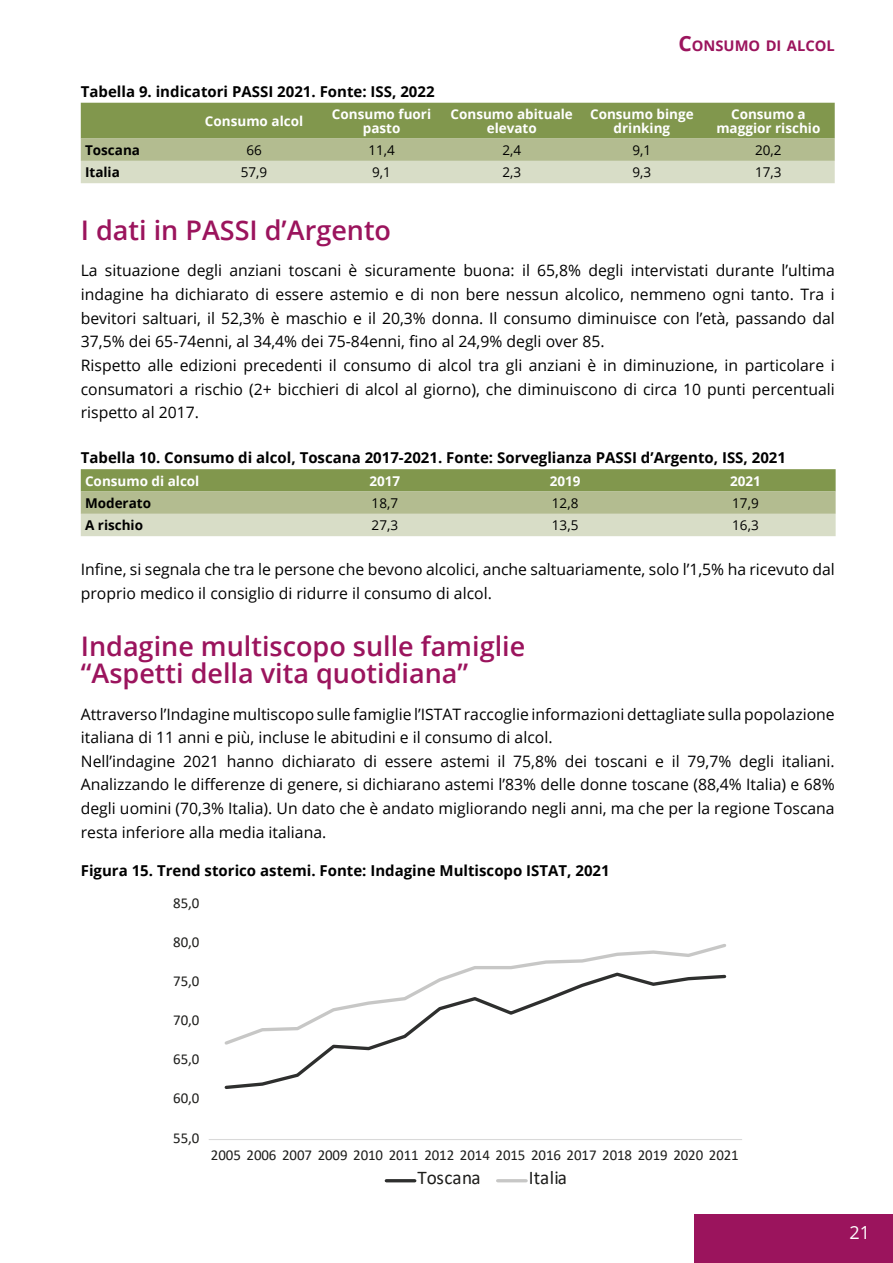
<style>
.page{position:relative;width:893px;height:1263px;background:#fff}
.page>*{position:absolute;margin:0;border:0;box-sizing:border-box;transform-origin:0 0}
.titolo_paragrafo{font:600 27px "Open Sans";color:#9b145d}
.t1{font:19.35px "Calibri";color:#1d1d1b}
.t2{font:18px "Open Sans";color:#fff}
.testo{font:15.75px/23.7px "Open Sans";color:#000;text-align:justify}
.t3{font:15.15px "Calibri";letter-spacing:-.005em;color:#1d1d1b}
.titolo_tab_fig{font:700 15px "Open Sans";color:#000}
.t4{font:700 14.7px "Open Sans";color:#9b145d}
.intestazione_tabella{font:700 13.5px/13.5px "Open Sans";color:#fff;text-align:center}
.corpo_tabella{font:13.5px "Open Sans";color:#000}
.corpo_tabella-2{font:700 13.5px "Open Sans";color:#000}
.s1{font-size:21px}
</style>
<div class="page">
<div style="left:694px;top:1214px;width:199px;height:49px;background:#9b145d"></div>
<svg style="left:81px;top:103px;width:754px;height:80px;background:#a7b582"></svg>
<svg style="left:81px;top:469px;width:755px;height:67px;background:#afbb8d"></svg>
<hr style="left:209px;top:1139px;width:533px;height:1px;background:#d9d9d9">
<svg style="left:224px;top:1047px;width:154px;height:42px"></svg>
<svg style="left:224px;top:944px;width:503px;height:103px"></svg>
<hr style="left:386px;top:1179px;width:29px;height:3px;background:#2e2f2e">
<hr style="left:498px;top:1179px;width:28px;height:3px;background:#c7c7c6">
<p class="t4" style="left:678px;top:35px;width:158px"><span class="s1">C</span>ONSUMO DI ALCOL</p>
<p class="titolo_tab_fig" style="left:81px;top:80px;width:355px">Tabella 9. indicatori PASSI 2021. Fonte: ISS, 2022</p>
<p class="intestazione_tabella" style="left:205px;top:114px;width:100px">Consumo alcol</p>
<p class="intestazione_tabella" style="left:332px;top:107px;width:101px">Consumo fuori pasto</p>
<p class="intestazione_tabella" style="left:451px;top:107px;width:124px">Consumo abituale elevato</p>
<p class="intestazione_tabella" style="left:590px;top:107px;width:105px">Consumo binge drinking</p>
<p class="intestazione_tabella" style="left:716px;top:107px;width:106px">Consumo a maggior rischio</p>
<p class="corpo_tabella-2" style="left:85px;top:140px;width:56px">Toscana</p>
<p class="corpo_tabella" style="left:246px;top:141px;width:17px">66</p>
<p class="corpo_tabella" style="left:368px;top:141px;width:28px">11,4</p>
<p class="corpo_tabella" style="left:502px;top:141px;width:20px">2,4</p>
<p class="corpo_tabella" style="left:632px;top:141px;width:20px">9,1</p>
<p class="corpo_tabella" style="left:755px;top:141px;width:28px">20,2</p>
<p class="corpo_tabella-2" style="left:85px;top:163px;width:36px">Italia</p>
<p class="corpo_tabella" style="left:241px;top:163px;width:28px">57,9</p>
<p class="corpo_tabella" style="left:372px;top:163px;width:20px">9,1</p>
<p class="corpo_tabella" style="left:502px;top:163px;width:20px">2,3</p>
<p class="corpo_tabella" style="left:632px;top:163px;width:20px">9,3</p>
<p class="corpo_tabella" style="left:755px;top:163px;width:28px">17,3</p>
<p class="titolo_paragrafo" style="left:81px;top:212px;width:312px">I dati in PASSI d’Argento</p>
<p class="testo" style="left:81px;top:258px;width:755px">La situazione degli anziani toscani è sicuramente buona: il 65,8% degli intervistati durante l’ultima indagine ha dichiarato di essere astemio e di non bere nessun alcolico, nemmeno ogni tanto. Tra i bevitori saltuari, il 52,3% è maschio e il 20,3% donna. Il consumo diminuisce con l’età, passando dal 37,5% dei 65-74enni, al 34,4% dei 75-84enni, fino al 24,9% degli over 85.</p>
<p class="testo" style="left:81px;top:353px;width:755px">Rispetto alle edizioni precedenti il consumo di alcol tra gli anziani è in diminuzione, in particolare i consumatori a rischio (2+ bicchieri di alcol al giorno), che diminuiscono di circa 10 punti percentuali rispetto al 2017.</p>
<p class="titolo_tab_fig" style="left:81px;top:447px;width:707px">Tabella 10. Consumo di alcol, Toscana 2017-2021. Fonte: Sorveglianza PASSI d’Argento, ISS, 2021</p>
<p class="intestazione_tabella" style="left:85px;top:473px;width:116px">Consumo di alcol</p>
<p class="intestazione_tabella" style="left:369px;top:473px;width:32px">2017</p>
<p class="intestazione_tabella" style="left:550px;top:473px;width:32px">2019</p>
<p class="intestazione_tabella" style="left:730px;top:473px;width:32px">2021</p>
<p class="corpo_tabella-2" style="left:85px;top:493px;width:68px">Moderato</p>
<p class="corpo_tabella" style="left:372px;top:494px;width:28px">18,7</p>
<p class="corpo_tabella" style="left:552px;top:494px;width:28px">12,8</p>
<p class="corpo_tabella" style="left:732px;top:494px;width:28px">17,9</p>
<p class="corpo_tabella-2" style="left:85px;top:516px;width:60px">A rischio</p>
<p class="corpo_tabella" style="left:372px;top:516px;width:28px">27,3</p>
<p class="corpo_tabella" style="left:552px;top:516px;width:28px">13,5</p>
<p class="corpo_tabella" style="left:732px;top:516px;width:28px">16,3</p>
<p class="testo" style="left:81px;top:557px;width:755px">Infine, si segnala che tra le persone che bevono alcolici, anche saltuariamente, solo l’1,5% ha ricevuto dal proprio medico il consiglio di ridurre il consumo di alcol.</p>
<p class="titolo_paragrafo" style="left:81px;top:628px;width:446px">Indagine multiscopo sulle famiglie</p>
<p class="titolo_paragrafo" style="left:81px;top:655px;width:389px">“Aspetti della vita quotidiana”</p>
<p class="testo" style="left:81px;top:702px;width:755px">Attraverso l’Indagine multiscopo sulle famiglie l’ISTAT raccoglie informazioni dettagliate sulla popolazione italiana di 11 anni e più, incluse le abitudini e il consumo di alcol.</p>
<p class="testo" style="left:81px;top:749px;width:755px">Nell’indagine 2021 hanno dichiarato di essere astemi il 75,8% dei toscani e il 79,7% degli italiani.<br>Analizzando le differenze di genere, si dichiarano astemi l’83% delle donne toscane (88,4% Italia) e 68% degli uomini (70,3% Italia). Un dato che è andato migliorando negli anni, ma che per la regione Toscana resta inferiore alla media italiana.</p>
<p class="titolo_tab_fig" style="left:81px;top:860px;width:530px">Figura 15. Trend storico astemi. Fonte: Indagine Multiscopo ISTAT, 2021</p>
<p class="t3" style="left:173px;top:892px;width:28px">85,0</p>
<p class="t3" style="left:173px;top:931px;width:28px">80,0</p>
<p class="t3" style="left:173px;top:970px;width:28px">75,0</p>
<p class="t3" style="left:173px;top:1009px;width:28px">70,0</p>
<p class="t3" style="left:173px;top:1049px;width:28px">65,0</p>
<p class="t3" style="left:173px;top:1088px;width:28px">60,0</p>
<p class="t3" style="left:173px;top:1127px;width:28px">55,0</p>
<p class="t3" style="left:211px;top:1144px;width:529px">2005 2006 2007 2009 2010 2011 2012 2014 2015 2016 2017 2018 2019 2020 2021</p>
<p class="t1" style="left:417px;top:1164px;width:65px">Toscana</p>
<p class="t1" style="left:529px;top:1164px;width:39px">Italia</p>
<p class="t2" style="left:849px;top:1220px;width:22px">21</p>
</div>
